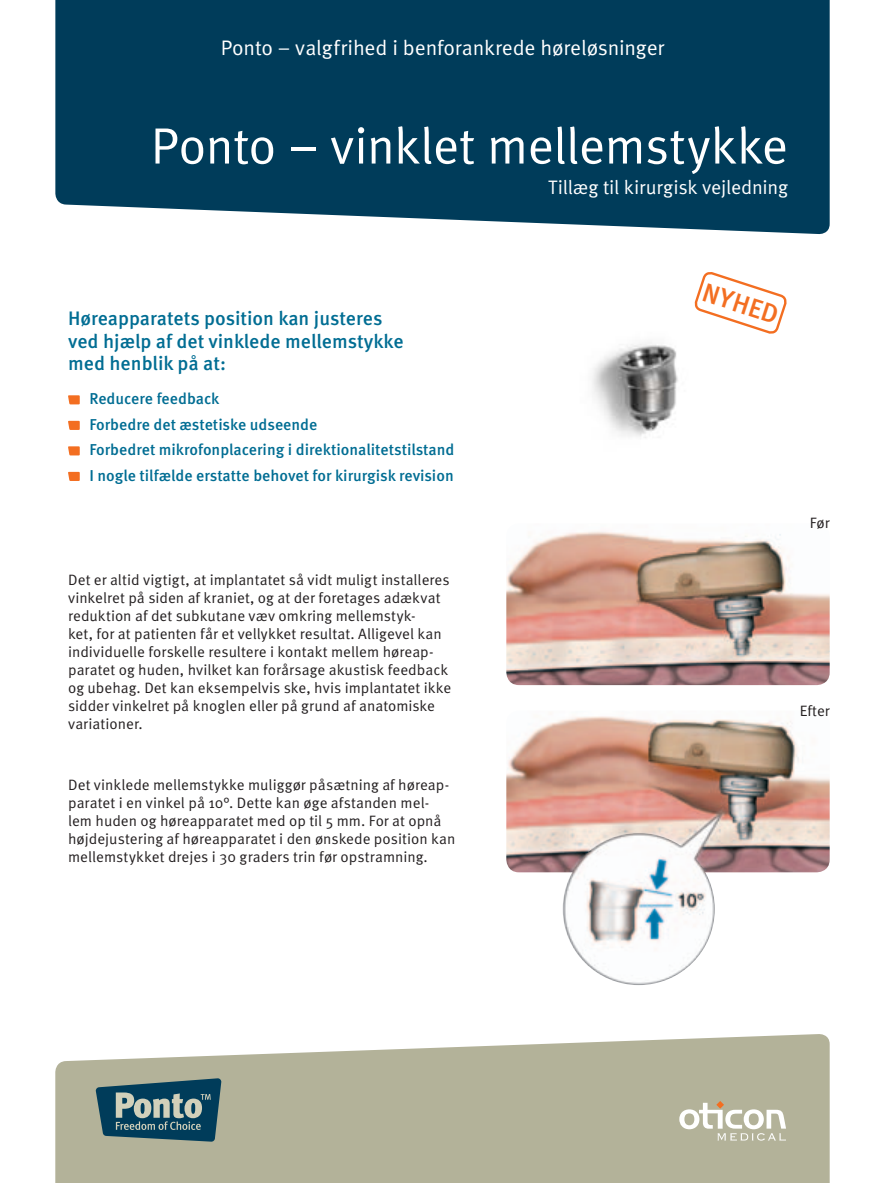
<style>
.page{position:relative;width:885px;height:1183px;background:#fff}
.page>*{position:absolute;margin:0;border:0;box-sizing:border-box;transform-origin:0 0}
.t1{font:51px "Meta Pro";letter-spacing:-.015em;color:#fff}
.t2{font:500 26.4px "Meta Pro";color:#f36e21}
.t3{font:21px "Meta Pro";letter-spacing:-.01em;color:#fff}
.t4{font:500 19.5px/22.5px "Meta Pro";color:#006d93}
.t5{font:19.5px "Meta Pro";letter-spacing:-.01em;color:#fff}
.t6{font:500 15.75px/25.5px "Meta Pro";color:#006d93}
.t7{font:15px/18px "Meta Pro";color:#231f20}
</style>
<div class="page">
<img style="left:506px;top:531px;width:323px;height:154px">
<svg style="left:55px;top:0;width:774px;height:234px;background:#114965"></svg>
<svg style="left:55px;top:1034px;width:774px;height:148px;background:#bab9a3"></svg>
<svg style="left:679px;top:1100px;width:107px;height:40px"></svg>
<svg style="left:68px;top:395px;width:12px;height:9px"></svg>
<svg style="left:68px;top:421px;width:12px;height:9px"></svg>
<svg style="left:68px;top:446px;width:12px;height:9px"></svg>
<svg style="left:68px;top:472px;width:12px;height:9px"></svg>
<img style="left:592px;top:342px;width:86px;height:96px">
<img style="left:506px;top:716px;width:323px;height:156px">
<img style="left:562px;top:832px;width:152px;height:152px;border-radius:76px">
<svg style="left:96px;top:1077px;width:125px;height:64px;background:#456b76"></svg>
<svg style="left:694px;top:272px;width:93px;height:62px"></svg>
<h3 class="t3" style="left:221px;top:35px;width:445px">Ponto – valgfrihed i benforankrede høreløsninger</h3>
<h1 class="t1" style="left:151px;top:115px;width:638px">Ponto – vinklet mellemstykke</h1>
<h3 class="t5" style="left:548px;top:176px;width:241px">Tillæg til kirurgisk vejledning</h3>
<h3 class="t4" style="left:68px;top:307px;width:337px">Høreapparatets position kan justeres ved hjælp af det vinklede mellemstykke med henblik på at:</h3>
<p class="t6" style="left:89px;top:386px;width:366px">Reducere feedback<br>Forbedre det æstetiske udseende<br>Forbedret mikrofonplacering i direktionalitetstilstand I nogle tilfælde erstatte behovet for kirurgisk revision</p>
<p class="t7" style="left:68px;top:570px;width:384px">Det er altid vigtigt, at implantatet så vidt muligt installeres vinkelret på siden af kraniet, og at der foretages adækvat reduktion af det subkutane væv omkring mellemstyk-<br>ket, for at patienten får et vellykket resultat. Alligevel kan individuelle forskelle resultere i kontakt mellem høreap&shy;paratet og huden, hvilket kan forårsage akustisk feedback og ubehag. Det kan eksempelvis ske, hvis implantatet ikke sidder vinkelret på knoglen eller på grund af anatomiske variationer.</p>
<p class="t7" style="left:68px;top:776px;width:389px">Det vinklede mellemstykke muliggør påsætning af høreap&shy;paratet i en vinkel på 10°. Dette kan øge afstanden mel&shy;lem huden og høreapparatet med op til 5 mm. For at opnå højdejustering af høreapparatet i den ønskede position kan mellemstykket drejes i 30 graders trin før opstramning.</p>
<h2 class="t2" style="left:708px;top:275px;width:80px;rotate:18deg">NYHED</h2>
<p class="t7" style="left:809px;top:514px;width:21px">Før</p>
<p class="t7" style="left:799px;top:701px;width:31px">Efter</p>
</div>
